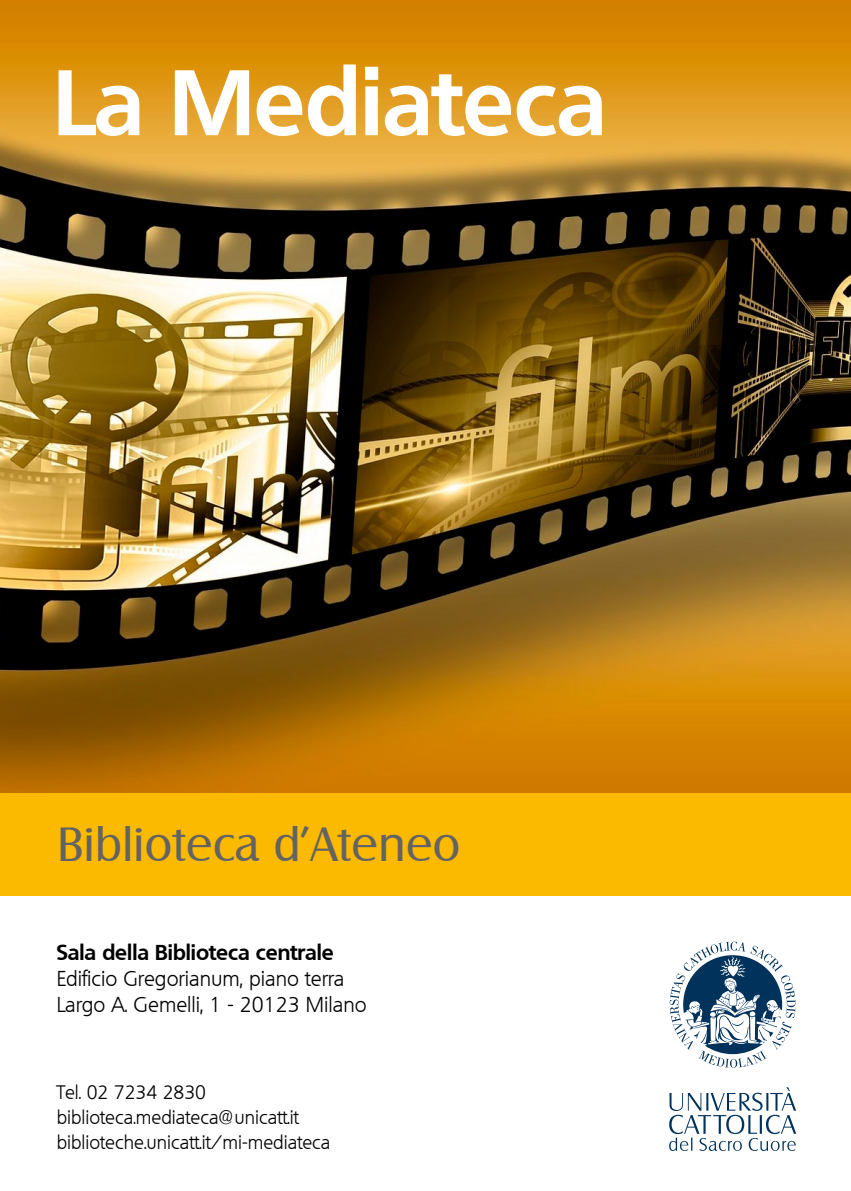
<style>
.page{position:relative;width:851px;height:1191px;background:#fff}
.page>*{position:absolute;margin:0;border:0;box-sizing:border-box;transform-origin:0 0}
.t1{font:700 90px "Quebec";color:#fff}
.t2{font:46.6px "Salzburg";letter-spacing:.01em;color:#646363}
.t3{font:300 21px/26px "Quebec";color:#000}
.t4{font:700 21px "Quebec";color:#000}
.t5{font:300 19px/25px "Quebec";color:#000}
</style>
<div class="page">
<img style="left:0;top:0;width:850px;height:793px">
<div style="left:0;top:793px;width:850px;height:102px;background:#fbba00"></div>
<svg style="left:669px;top:941px;width:126px;height:126px"></svg>
<svg style="left:669px;top:1087px;width:127px;height:64px"></svg>
<h1 class="t1" style="left:54px;top:43px;width:554px">La Mediateca</h1>
<h2 class="t2" style="left:57px;top:816px;width:404px">Biblioteca d’Ateneo</h2>
<p class="t4" style="left:57px;top:938px;width:278px">Sala della Biblioteca centrale</p>
<p class="t3" style="left:57px;top:965px;width:311px">Edificio Gregorianum, piano terra<br>Largo A. Gemelli, 1 - 20123 Milano</p>
<p class="t5" style="left:57px;top:1079px;width:275px">Tel. 02 7234 2830 biblioteca.mediateca@unicatt.it biblioteche.unicatt.it/mi-mediateca</p>
</div>
